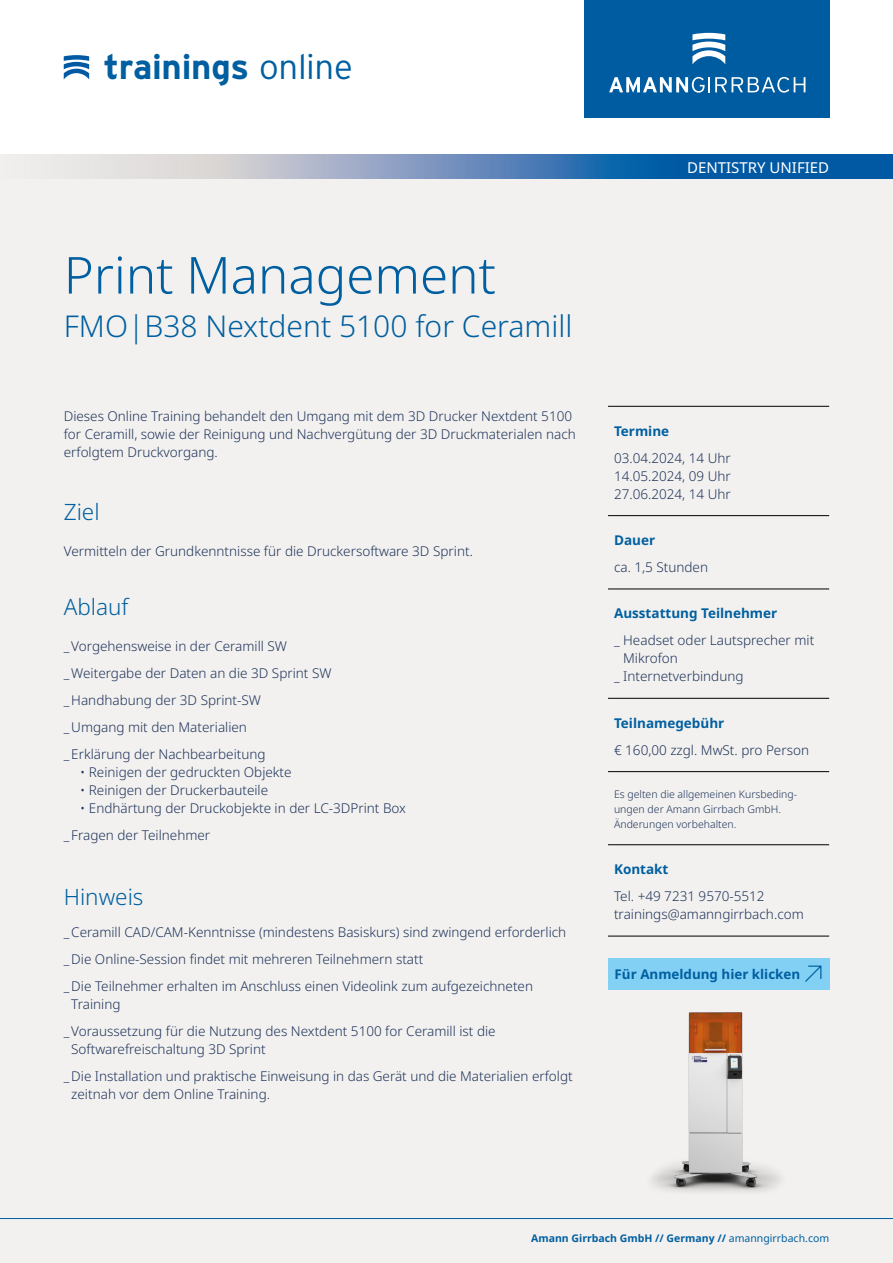
<style>
.page{position:relative;width:893px;height:1263px;background:#fff}
.page>*{position:absolute;margin:0;border:0;box-sizing:border-box;transform-origin:0 0}
.t1{font:300 51px "Noto Sans";color:#005fa0}
.t2{font:700 34.8px "Interstate";letter-spacing:-.01em;color:#005fa0}
.t3{font:300 30px "Noto Sans";color:#005fa0}
.t4{font:300 22.5px "Noto Sans";color:#005fa0}
.t5{font:15px "Noto Sans";color:#fff}
.t6{font:300 13.5px/27px "Noto Sans";color:#1e325a}
.t7{font:700 13.5px "Noto Sans";color:#005fa0}
.t8{font:700 13.35px "Noto Sans";color:#005fa0}
.t9{font:300 10.5px/15px "Noto Sans";color:#1e325a}
.t10{font:700 10.5px "Noto Sans";color:#005fa0}
.s1{font-weight:300}
.s2{color:#f2f1ef}
.s3{font-weight:400}
</style>
<div class="page">
<div style="left:0;top:158px;width:893px;height:1105px;background:#f2f1ef"></div>
<hr style="left:608px;top:406px;width:221px;height:1px;background:#000">
<hr style="left:608px;top:515px;width:221px;height:1px;background:#000">
<hr style="left:608px;top:589px;width:221px;height:1px;background:#000">
<hr style="left:608px;top:698px;width:221px;height:1px;background:#000">
<hr style="left:608px;top:771px;width:221px;height:1px;background:#000">
<hr style="left:608px;top:844px;width:221px;height:1px;background:#000">
<hr style="left:608px;top:936px;width:221px;height:1px;background:#000">
<img style="left:652px;top:1012px;width:129px;height:180px">
<div style="left:608px;top:958px;width:221px;height:32px;background:#83d0f5"></div>
<svg style="left:805px;top:965px;width:17px;height:17px"></svg>
<img style="left:0;top:154px;width:893px;height:25px">
<div style="left:584px;top:0;width:246px;height:117px;background:#005ca1"></div>
<svg style="left:692px;top:33px;width:33px;height:31px"></svg>
<svg style="left:609px;top:77px;width:196px;height:16px"></svg>
<hr style="left:0;top:1218px;width:893px;height:1px;background:#005fa0">
<svg style="left:64px;top:55px;width:25px;height:24px"></svg>
<h2 class="t2" style="left:104px;top:45px;width:251px">trainings <span class="s1">online</span></h2>
<h1 class="t1" style="left:64px;top:246px;width:434px">Print Management</h1>
<h3 class="t3" style="left:64px;top:309px;width:510px">FMO|B38 Nextdent 5100 for Ceramill</h3>
<p class="t6" style="left:64px;top:407px;width:514px;line-height:18px">Dieses Online Training behandelt den Umgang mit dem 3D Drucker Nextdent 5100 for Ceramill, sowie der Reinigung und Nachvergütung der 3D Druckmaterialen nach erfolgtem Druckvorgang.</p>
<h3 class="t4" style="left:64px;top:499px;width:37px">Ziel</h3>
<p class="t6" style="left:64px;top:538px;width:411px">Vermitteln der Grundkenntnisse für die Druckersoftware 3D Sprint.</p>
<h3 class="t4" style="left:64px;top:594px;width:66px">Ablauf</h3>
<p class="t6" style="left:64px;top:633px;width:269px">_Vorgehensweise in der Ceramill SW _Weitergabe der Daten an die 3D Sprint SW _Handhabung der 3D Sprint-SW<br>_Umgang mit den Materialien<br>_Erklärung der Nachbearbeitung</p>
<p class="t6" style="left:80px;top:759px;width:213px">• Reinigen der gedruckten Objekte</p>
<p class="t6" style="left:80px;top:777px;width:189px">• Reinigen der Druckerbauteile</p>
<p class="t6" style="left:64px;top:795px;width:344px;text-indent:16px">• Endhärtung der Druckobjekte in der LC-3DPrint Box _ Fragen der Teilnehmer</p>
<h3 class="t4" style="left:64px;top:884px;width:81px">Hinweis</h3>
<p class="t6" style="left:64px;top:918px;width:504px">_Ceramill CAD/CAM-Kenntnisse (mindestens Basiskurs) sind zwingend erforderlich _ Die Online-Session findet mit mehreren Teilnehmern statt<br>_Die Teilnehmer erhalten im Anschluss einen Videolink zum aufgezeichneten</p>
<p class="t6" style="left:64px;top:990px;width:433px;text-indent:8px">Training<br>_Voraussetzung für die Nutzung des Nextdent 5100 for Ceramill ist die</p>
<p class="t6" style="left:64px;top:1035px;width:510px;text-indent:8px">Softwarefreischaltung 3D Sprint<br>_Die Installation und praktische Einweisung in das Gerät und die Materialien erfolgt</p>
<p class="t6" style="left:71px;top:1080px;width:200px">zeitnah vor dem Online Training.</p>
<p class="t5" style="left:687px;top:159px;width:144px">DENTISTRY UNIFIED</p>
<p class="t7" style="left:614px;top:423px;width:57px">Termine</p>
<p class="t6" style="left:614px;top:449px;width:118px;line-height:18px;text-align:justify">03.04.2024, 14 Uhr 14.05.2024, 09 Uhr 27.06.2024, 14 Uhr</p>
<p class="t7" style="left:614px;top:532px;width:43px">Dauer</p>
<p class="t6" style="left:614px;top:554px;width:96px">ca. 1,5 Stunden</p>
<p class="t7" style="left:614px;top:606px;width:165px">Ausstattung Teilnehmer</p>
<p class="t6" style="left:614px;top:632px;width:202px;line-height:18px">_ Headset oder Lautsprecher mit <span class="s2">_</span> Mikrofon<br>_ Internetverbindung</p>
<p class="t7" style="left:614px;top:715px;width:112px">Teilnamegebühr</p>
<p class="t6" style="left:614px;top:736px;width:197px">€ 160,00 zzgl. MwSt. pro Person</p>
<p class="t9" style="left:614px;top:787px;width:185px">Es gelten die allgemeinen Kursbeding&shy;ungen der Amann Girrbach GmbH.<br>Änderungen vorbehalten.</p>
<p class="t7" style="left:614px;top:861px;width:56px">Kontakt</p>
<p class="t6" style="left:614px;top:887px;width:191px;line-height:18px">Tel. +49 7231 9570-5512 trainings@amanngirrbach.com</p>
<p class="t8" style="left:615px;top:967px;width:187px">Für Anmeldung hier klicken</p>
<p class="t10" style="left:531px;top:1232px;width:300px">Amann Girrbach GmbH // Germany // <span class="s3">amanngirrbach.com</span></p>
</div>
